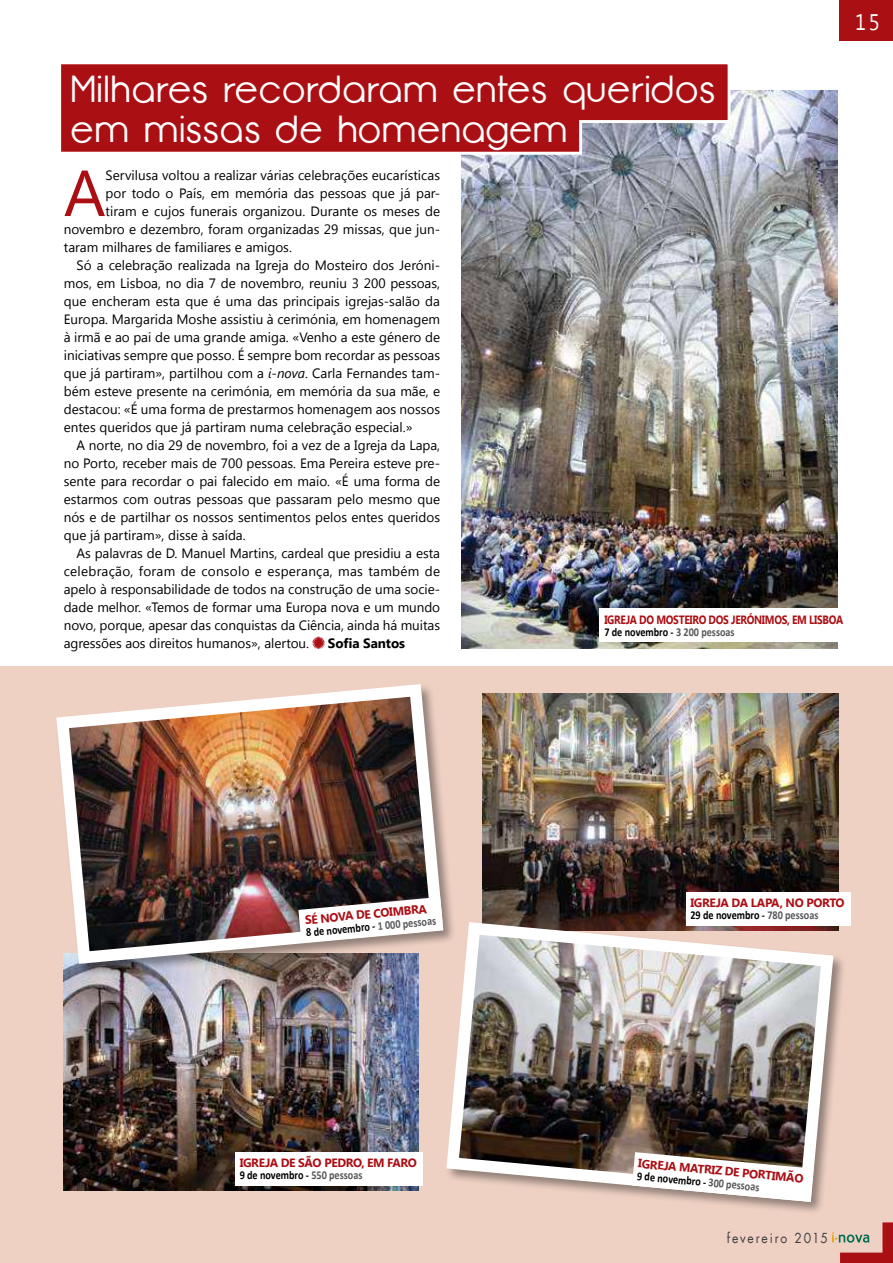
<style>
.page{position:relative;width:893px;height:1263px;background:#fff}
.page>*{position:absolute;margin:0;border:0;box-sizing:border-box;transform-origin:0 0}
.t1{font:64.95px "Segoe UI";color:#aa0f14}
.t2{font:37.5px/40.5px "Opificio";letter-spacing:.04em;color:#fff}
.t3{font:22.5px "Segoe UI";color:#fff;scale:.9 1}
.t4{font:13.5px "Segoe UI";color:#000}
.t5{font:13.5px "Segoe UI";letter-spacing:.02em;color:#000}
.t6{font:13.5px "Futura LT";letter-spacing:.145em;color:#404042;scale:.9 1}
.t7{font:700 13.5px "Segoe UI";letter-spacing:-.005em;color:#000}
.t8{font:700 12px "Calibri";color:#000;scale:.85 1}
.t9{font:700 12px "Segoe UI";letter-spacing:-.03em;color:#aa0f14}
.t10{font:700 12px "Segoe UI";letter-spacing:-.03em;color:#aa0f14;scale:.85 1}
.s1{font-style:italic}
.s2{color:#57585b}
</style>
<div class="page">
<div style="left:0;top:666px;width:893px;height:597px;background:#efd1c4"></div>
<img style="left:461px;top:90px;width:377px;height:558px">
<svg style="left:61px;top:64px;width:671px;height:92px;background:#ad272d"></svg>
<svg style="left:312px;top:636px;width:13px;height:13px"></svg>
<img style="left:483px;top:694px;width:355px;height:222px">
<img style="left:64px;top:977px;width:354px;height:213px">
<img style="left:446px;top:916px;width:394px;height:292px">
<div style="left:686px;top:892px;width:164px;height:33px;background:#fff"></div>
<div style="left:235px;top:1152px;width:188px;height:34px;background:#fff"></div>
<div style="left:599px;top:608px;width:251px;height:34px;background:#fff"></div>
<svg style="left:632px;top:1152px;width:181px;height:50px;background:#d5cfcc"></svg>
<div style="left:54px;top:682px;width:402px;height:295px;background:#000;opacity:.4"></div>
<img style="left:54px;top:682px;width:396px;height:288px">
<svg style="left:298px;top:897px;width:145px;height:46px;background:#d3d0cf"></svg>
<svg style="left:832px;top:1222px;width:61px;height:41px"></svg>
<div style="left:839px;top:0;width:54px;height:41px;background:#aa0f14"></div>
<h3 class="t3" style="left:855px;top:6px;width:29px">15</h3>
<h2 class="t2" style="left:71px;top:70px;width:646px">Milhares recordaram entes queridos em missas de homenagem</h2>
<h1 class="t1" style="left:64px;top:148px;width:43px">A</h1>
<p class="t4" style="left:106px;top:166px;width:336px">Servilusa voltou a realizar várias celebrações eucarísticas</p>
<p class="t4" style="left:106px;top:184px;width:336px">por todo o País, em memória das pessoas que já par-</p>
<p class="t4" style="left:106px;top:202px;width:336px">tiram e cujos funerais organizou. Durante os meses de</p>
<p class="t4" style="left:64px;top:220px;width:378px">novembro e dezembro, foram organizadas 29 missas, que jun-</p>
<p class="t4" style="left:64px;top:238px;width:230px">taram milhares de familiares e amigos.</p>
<p class="t4" style="left:77px;top:256px;width:365px">Só a celebração realizada na Igreja do Mosteiro dos Jeróni-</p>
<p class="t4" style="left:64px;top:274px;width:378px">mos, em Lisboa, no dia 7 de novembro, reuniu 3 200 pessoas,</p>
<p class="t4" style="left:64px;top:292px;width:378px">que encheram esta que é uma das principais igrejas-salão da</p>
<p class="t4" style="left:64px;top:310px;width:378px">Europa. Margarida Moshe assistiu à cerimónia, em homenagem</p>
<p class="t4" style="left:64px;top:328px;width:378px">à irmã e ao pai de uma grande amiga. «Venho a este género de</p>
<p class="t4" style="left:64px;top:346px;width:378px">iniciativas sempre que posso. É sempre bom recordar as pessoas</p>
<p class="t4" style="left:64px;top:364px;width:378px">que já partiram», partilhou com a <span class="s1">i-nova</span>. Carla Fernandes tam-</p>
<p class="t4" style="left:64px;top:382px;width:378px">bém esteve presente na cerimónia, em memória da sua mãe, e</p>
<p class="t4" style="left:64px;top:400px;width:378px">destacou: «É uma forma de prestarmos homenagem aos nossos</p>
<p class="t4" style="left:64px;top:418px;width:350px">entes queridos que já partiram numa celebração especial.»</p>
<p class="t4" style="left:77px;top:436px;width:365px">A norte, no dia 29 de novembro, foi a vez de a Igreja da Lapa,</p>
<p class="t4" style="left:64px;top:454px;width:378px">no Porto, receber mais de 700 pessoas. Ema Pereira esteve pre-</p>
<p class="t4" style="left:64px;top:472px;width:378px">sente para recordar o pai falecido em maio. «É uma forma de</p>
<p class="t4" style="left:64px;top:490px;width:378px">estarmos com outras pessoas que passaram pelo mesmo que</p>
<p class="t4" style="left:64px;top:508px;width:378px">nós e de partilhar os nossos sentimentos pelos entes queridos</p>
<p class="t4" style="left:64px;top:526px;width:183px">que já partiram», disse à saída.</p>
<p class="t4" style="left:77px;top:544px;width:365px">As palavras de D. Manuel Martins, cardeal que presidiu a esta</p>
<p class="t5" style="left:64px;top:562px;width:378px">celebração, foram de consolo e esperança, mas também de</p>
<p class="t4" style="left:64px;top:580px;width:378px">apelo à responsabilidade de todos na construção de uma socie-</p>
<p class="t4" style="left:64px;top:598px;width:378px">dade melhor. «Temos de formar uma Europa nova e um mundo</p>
<p class="t4" style="left:64px;top:616px;width:378px">novo, porque, apesar das conquistas da Ciência, ainda há muitas</p>
<p class="t4" style="left:64px;top:634px;width:247px">agressões aos direitos humanos», alertou.</p>
<p class="t7" style="left:328px;top:634px;width:79px">SOFIA SANTOS</p>
<p class="t10" style="left:604px;top:611px;width:67px">IGREJA DOMOSTE</p>
<p class="t10" style="left:689px;top:611px;width:156px">IRO DOS JERÓNIMOS, EM LISBO</p>
<p class="t10" style="left:836px;top:611px;width:10px">A</p>
<p class="t8" style="left:604px;top:624px;width:155px">7 de novembro - <span class="s2">3 200 pessoas</span></p>
<p class="t9" style="left:304px;top:911px;width:124px;rotate:-5deg">SÉ NOV A DE CO IMBRA</p>
<p class="t8" style="left:306px;top:925px;width:155px;rotate:-5deg">8 de novembro - <span class="s2">1 000 pessoas</span></p>
<p class="t9" style="left:240px;top:1154px;width:177px">IG REJA DE SÃO PEDRO, EM FARO</p>
<p class="t8" style="left:240px;top:1168px;width:146px">9 de novembro - <span class="s2">550 pessoas</span></p>
<p class="t9" style="left:690px;top:894px;width:148px">IG REJA DA LAPA, NO PORTO</p>
<p class="t8" style="left:690px;top:908px;width:152px">29 de novembro - <span class="s2">780 pessoas</span></p>
<p class="t9" style="left:639px;top:1155px;width:165px;rotate:5deg">IG REJ A MAT RIZ DE PORT IMÃ O</p>
<p class="t8" style="left:638px;top:1168px;width:146px;rotate:5deg">9 de novembro - <span class="s2">300 pessoas</span></p>
<p class="t6" style="left:727px;top:1229px;width:114px">fevereiro 2015</p>
</div>
